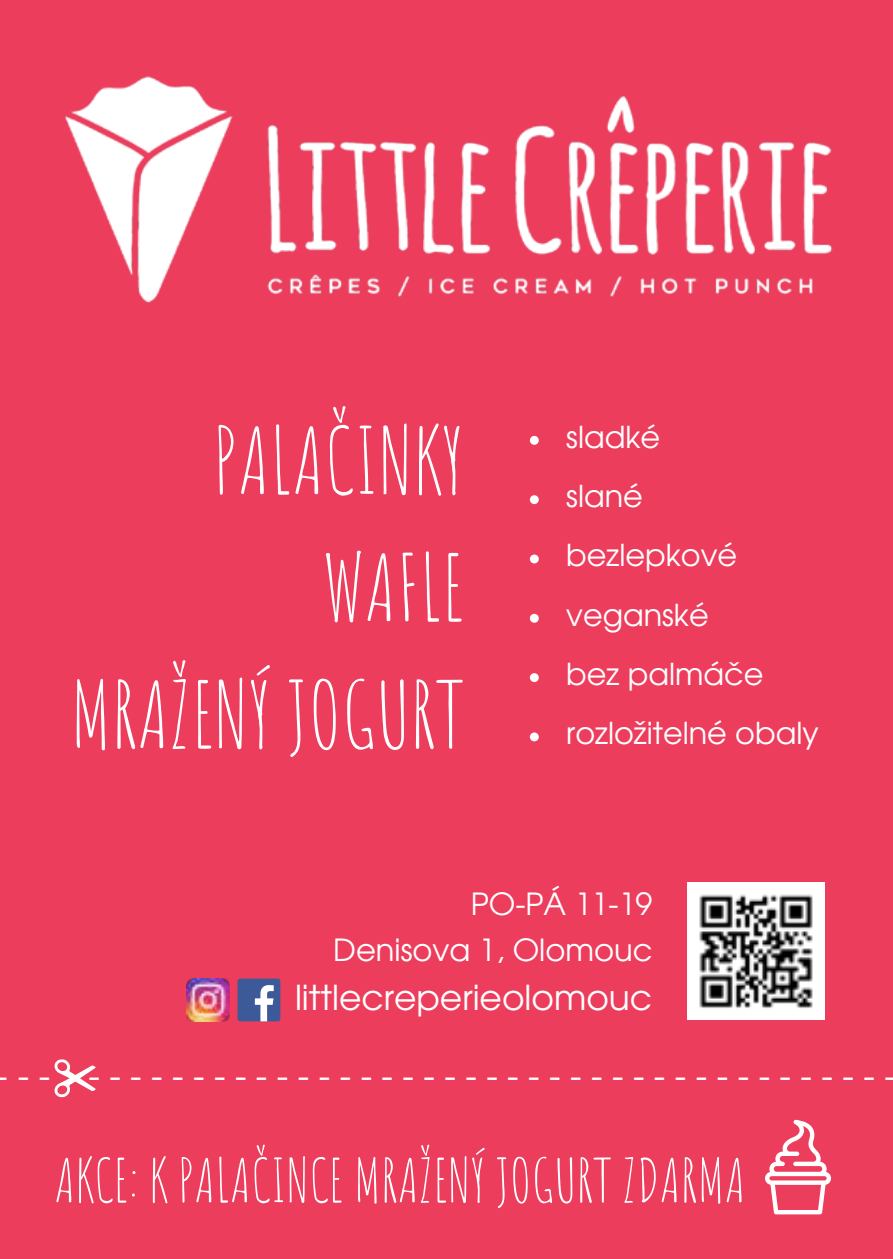
<style>
.page{position:relative;width:893px;height:1259px;background:#ec3d5d}
.page>*{position:absolute;margin:0;border:0;box-sizing:border-box;transform-origin:0 0}
.t1{font:90.6px/126.9px "Amatic SC";color:#fff;text-align:right}
.t2{font:59.4px "Amatic SC";color:#fff}
.t3{font:34.5px "Evolventa";color:#fff}
.t4{font:30.6px/45.6px "Evolventa";color:#fff;text-align:right}
.t5{font:30.3px/59.4px "Evolventa";color:#fff}
</style>
<div class="page">
<img style="left:187px;top:978px;width:42px;height:43px">
<div style="left:238px;top:978px;width:42px;height:43px;background:#3d5a98;border-radius:2px"></div>
<svg style="left:255px;top:985px;width:19px;height:36px"></svg>
<svg style="left:765px;top:1119px;width:66px;height:95px"></svg>
<img style="left:64px;top:76px;width:769px;height:227px">
<svg style="left:530px;top:436px;width:9px;height:9px"></svg>
<svg style="left:530px;top:495px;width:9px;height:9px"></svg>
<svg style="left:530px;top:554px;width:9px;height:9px"></svg>
<svg style="left:530px;top:614px;width:9px;height:9px"></svg>
<svg style="left:530px;top:673px;width:9px;height:9px"></svg>
<svg style="left:530px;top:732px;width:9px;height:9px"></svg>
<svg style="left:54px;top:1059px;width:42px;height:39px"></svg>
<img style="left:687px;top:882px;width:137px;height:137px">
<h1 class="t1" style="left:70px;top:392px;width:396px">PALAČINKY<br>WAFLE<br>MRAŽENÝ JOGURT</h1>
<p class="t5" style="left:566px;top:407px;width:254px">sladké<br>slané bezlepkové veganské<br>bez palmácě rozložitelné obaly</p>
<p class="t4" style="left:333px;top:881px;width:321px">PO-PÁ 11-19<br>Denisova 1, Olomouc</p>
<p class="t3" style="left:295px;top:976px;width:359px">littlecreperieolomouc</p>
<p class="t3" style="left:-3px;top:1054px;width:901px">--- ---------------------------------------</p>
<h2 class="t2" style="left:54px;top:1137px;width:693px">AKCE: K PALAČINCE MRAŽENÝ JOGURT ZDARMA</h2>
</div>
